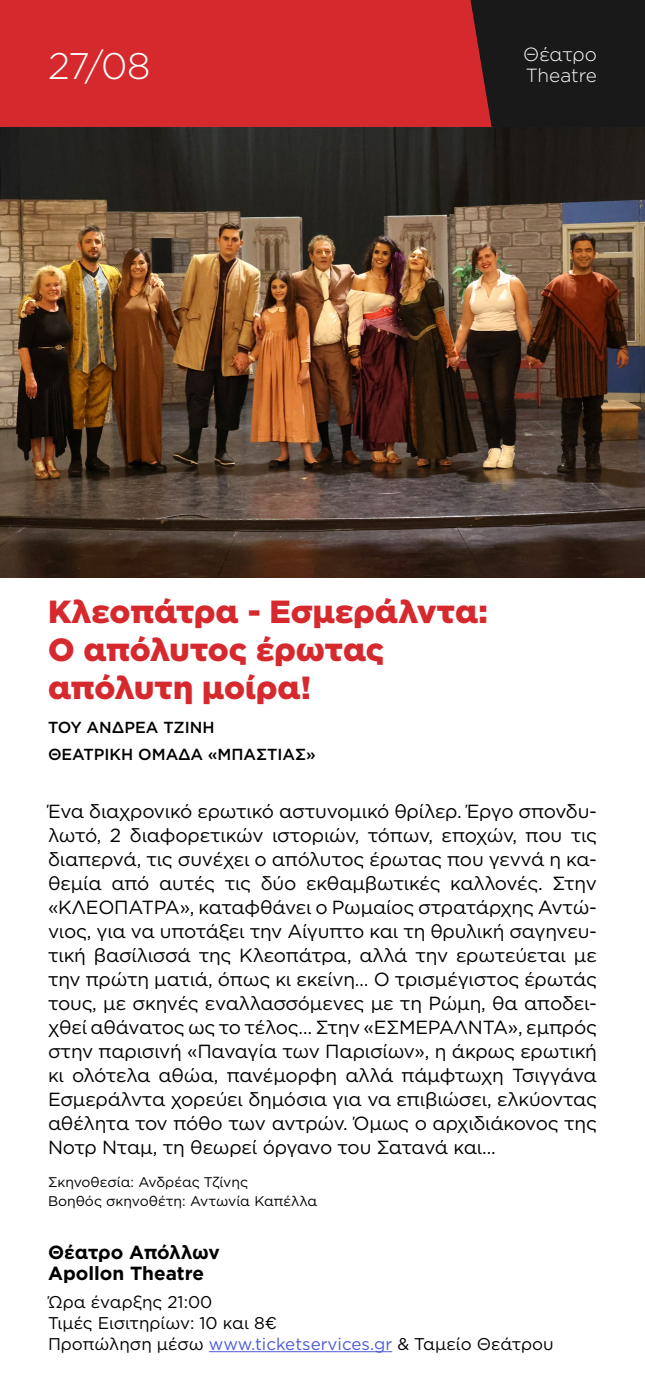
<style>
.page{position:relative;width:645px;height:1398px;background:#fff}
.page>*{position:absolute;margin:0;border:0;box-sizing:border-box;transform-origin:0 0}
.t1{font:300 37px "Gotham";color:#fff}
.t2{font:900 32px/38px "Gotham";letter-spacing:-.01em;color:#d6292e}
.t3{font:19px/24px "Gotham";letter-spacing:-.015em;color:#000;text-align:justify}
.t4{font:700 19px/21px "Gotham";letter-spacing:-.005em;color:#000}
.t5{font:300 19px "Gotham";letter-spacing:-.005em;color:#fff}
.t6{font:17px/21px "Gotham";color:#000}
.t7{font:500 16px/27px "Gotham";color:#000}
.t8{font:14px/19px "Gotham";letter-spacing:-.005em;color:#000}
.s1{color:#4f5cd6}
</style>
<div class="page">
<div style="left:0;top:0;width:645px;height:128px;background:#d6292e"></div>
<svg style="left:470px;top:0;width:175px;height:128px"></svg>
<img style="left:0;top:128px;width:645px;height:450px">
<hr style="left:209px;top:1351px;width:183px;height:1px;background:#4f5cd6">
<h1 class="t1" style="left:48px;top:42px;width:104px">27/08</h1>
<p class="t5" style="left:523px;top:42px;width:75px">Θέατρο</p>
<p class="t5" style="left:526px;top:63px;width:73px">Theatre</p>
<h2 class="t2" style="left:48px;top:592px;width:441px">Κλεοπάτρα - Εσμεράλντα:<br>Ο απόλυτος έρωτας απόλυτη μοίρα!</h2>
<p class="t7" style="left:48px;top:714px;width:269px">ΤΟΥ ΑΝΔΡΕΑ ΤΖΙΝΗ<br>ΘΕΑΤΡΙΚΗ ΟΜΑΔΑ «ΜΠΑΣΤΙΑΣ»</p>
<p class="t3" style="left:48px;top:799px;width:551px">Ένα διαχρονικό ερωτικό αστυνομικό θρίλερ. Έργο σπονδυ&shy;λωτό, 2 διαφορετικών ιστοριών, τόπων, εποχών, που τις διαπερνά, τις συνέχει ο απόλυτος έρωτας που γεννά η κα&shy;θεμία από αυτές τις δύο εκθαμβωτικές καλλονές. Στην «ΚΛΕΟΠΑΤΡΑ», καταφθάνει ο Ρωμαίος στρατάρχης Αντώ&shy;νιος, για να υποτάξει την Αίγυπτο και τη θρυλική σαγηνευ&shy;τική βασίλισσά της Κλεοπάτρα, αλλά την ερωτεύεται με την πρώτη ματιά, όπως κι εκείνη… Ο τρισμέγιστος έρωτάς τους, με σκηνές εναλλασσόμενες με τη Ρώμη, θα αποδει&shy;χθεί αθάνατος ως το τέλος… Στην «ΕΣΜΕΡΑΛΝΤΑ», εμπρός στην παρισινή «Παναγία των Παρισίων», η άκρως ερωτική κι ολότελα αθώα, πανέμορφη αλλά πάμφτωχη Τσιγγάνα Εσμεράλντα χορεύει δημόσια για να επιβιώσει, ελκύοντας αθέλητα τον πόθο των αντρών. Όμως ο αρχιδιάκονος της Νοτρ Νταμ, τη θεωρεί όργανο του Σατανά και...</p>
<p class="t8" style="left:48px;top:1172px;width:271px">Σκηνοθεσία: Ανδρέας Τζίνης<br>Βοηθός σκηνοθέτη: Αντωνία Καπέλλα</p>
<p class="t4" style="left:48px;top:1242px;width:173px">Θέατρο Απόλλων<br>Apollon Theatre</p>
<p class="t6" style="left:48px;top:1291px;width:507px">Ώρα έναρξης 21:00<br>Τιμές Εισιτηρίων: 10 και 8€<br>Προπώληση μέσω <span class="s1">www.ticketservices.gr</span> &amp; Ταμείο Θεάτρου</p>
</div>
